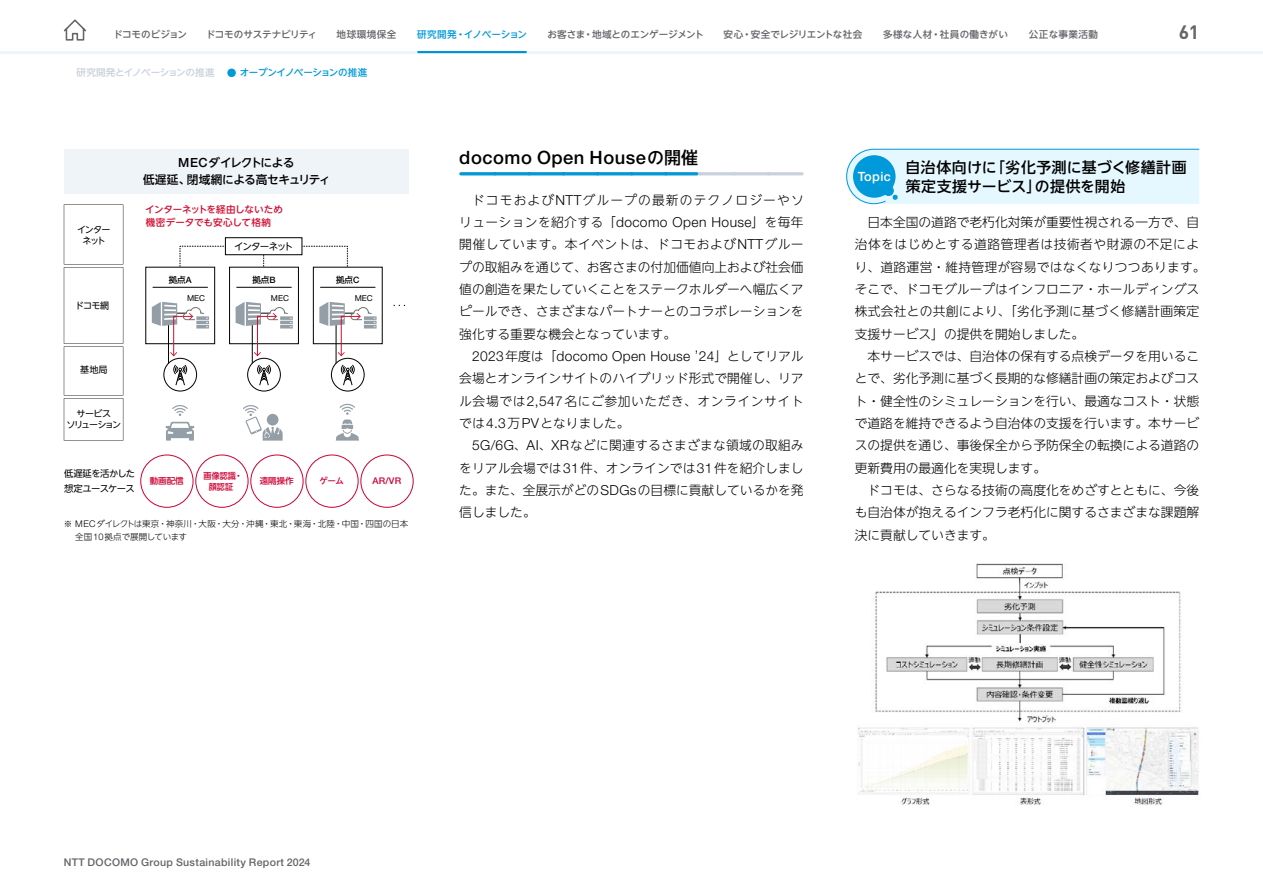
<style>
.page{position:relative;width:1263px;height:893px;background:#fff}
.page>*{position:absolute;margin:0;border:0;box-sizing:border-box;transform-origin:0 0}
.t1{font:700 19.2px "DIN";color:#646469}
.t2{font:500 18.3px "Helvetica Neue LT Pro";letter-spacing:.03em;color:#000}
.t3{font:500 14.85px/19.2px "UD Shin Go NT Pro";letter-spacing:.03em;color:#000}
.t4{font:300 13.8px "Helvetica Neue LT Pro";letter-spacing:.03em;color:#000}
.t5{font:300 12.75px/22.4px "UD Shin Go NT Pro";color:#000;text-align:justify}
.t6{font:300 12.75px/22.4px "UD Shin Go NT Pro";letter-spacing:.02em;color:#000}
.t7{font:500 12.75px "Helvetica Neue LT Pro";letter-spacing:.03em;color:#fff}
.t8{font:500 11.7px/17px "UD Shin Go NT Pro";letter-spacing:-.05em;color:#000;text-align:center}
.t9{font:500 10.65px "Helvetica Neue LT Pro";letter-spacing:.03em;color:#646469}
.t10{font:500 9.6px/13.8px "UD Shin Go NT Pro";letter-spacing:-.015em;color:#d00f31}
.t11{font:500 9.6px "UD Shin Go NT Pro";letter-spacing:-.035em;color:#0099d9}
.t12{font:500 9.6px "UD Shin Go NT Pro";letter-spacing:-.025em;color:#646469}
.t13{font:500 9.6px "UD Shin Go NT Pro";color:#646469}
.t14{font:500 9.6px "UD Shin Go NT Pro";letter-spacing:-.03em;color:#c8d1dc}
.t15{font:500 9.6px "UD Shin Go NT Pro";letter-spacing:.04em;color:#646469}
.t16{font:500 9.6px "UD Shin Go NT Pro";letter-spacing:-.02em;color:#646469}
.t17{font:500 9.6px "UD Shin Go NT Pro";letter-spacing:.05em;color:#646469}
.t18{font:9.6px "UD Shin Go NT Pro";letter-spacing:-.11em;color:#000}
.t19{font:9.3px/14.9px "UD Shin Go NT Pro";letter-spacing:-.06em;color:#000}
.t20{font:500 9.15px "Helvetica Neue LT Pro";color:#c03}
.t21{font:9px/11.7px "UD Shin Go NT Pro";letter-spacing:-.095em;color:#000;text-align:center}
.t22{font:9px/11.7px "UD Shin Go NT Pro";letter-spacing:-.14em;color:#000;text-align:center}
.t23{font:300 8.55px/12.8px "UD Shin Go NT Pro";letter-spacing:.01em;color:#000}
.t24{font:500 8.55px "UD Shin Go NT Pro";color:#c03}
.t25{font:500 8.55px "UD Shin Go NT Pro";color:#000}
.t26{font:500 8.55px/11.7px "UD Shin Go NT Pro";color:#c03;text-align:center;scale:.95 1}
.t27{font:8.25px "Helvetica Neue LT Pro";color:#000}
.s1{font-family:"Helvetica Neue LT Pro";font-size:12.6px}
.s2{font-family:"Helvetica Neue LT Pro";font-size:8.7px}
.s3{font-family:"Helvetica Neue LT Pro";font-size:9.15px}
.s4{font-family:"UD Shin Go NT Pro";font-size:16.95px}
.s5{font-family:"Helvetica Neue LT Pro";font-size:13.8px}
.s6{font-family:"UD Shin Go NT Pro";font-size:12.75px}
.s7{font-size:14.7px}
</style>
<div class="page">
<svg style="left:63px;top:19px;width:24px;height:22px"></svg>
<hr style="left:0;top:51px;width:1263px;height:2px;background:#eef4f8">
<hr style="left:417px;top:51px;width:110px;height:2px;background:#0099d9">
<div style="left:227px;top:69px;width:9px;height:8px;background:#0099d9;border-radius:50%"></div>
<svg style="left:461px;top:172px;width:341px;height:3px"></svg>
<svg style="left:846px;top:148px;width:354px;height:57px;background:#d1effb"></svg>
<img style="left:858px;top:563px;width:341px;height:242px">
<div style="left:64px;top:149px;width:344px;height:44px;background:#eef4f8"></div>
<div style="left:140px;top:455px;width:53px;height:53px;border:1px solid #c03;border-radius:50%"></div>
<div style="left:250px;top:455px;width:54px;height:53px;border:1px solid #c03;border-radius:50%"></div>
<div style="left:195px;top:455px;width:53px;height:53px;border:1px solid #c03;border-radius:50%"></div>
<div style="left:305px;top:455px;width:54px;height:53px;border:1px solid #c03;border-radius:50%"></div>
<div style="left:360px;top:455px;width:54px;height:53px;border:1px solid #c03;border-radius:50%"></div>
<svg style="left:180px;top:246px;width:168px;height:23px"></svg>
<svg style="left:64px;top:204px;width:59px;height:237px"></svg>
<svg style="left:165px;top:422px;width:29px;height:19px"></svg>
<svg style="left:172px;top:405px;width:16px;height:11px"></svg>
<svg style="left:336px;top:404px;width:23px;height:37px"></svg>
<svg style="left:243px;top:405px;width:40px;height:36px"></svg>
<div style="left:146px;top:267px;width:69px;height:77px;border:1px solid #000"></div>
<hr style="left:168px;top:323px;width:1px;height:54px;background:#040000">
<svg style="left:152px;top:302px;width:57px;height:54px"></svg>
<div style="left:164px;top:358px;width:33px;height:33px;background:#fff;border-radius:50%"></div>
<div style="left:164px;top:358px;width:33px;height:33px;border:1px solid #000;border-radius:50%"></div>
<svg style="left:173px;top:364px;width:15px;height:22px"></svg>
<div style="left:229px;top:267px;width:70px;height:77px;border:1px solid #000"></div>
<hr style="left:252px;top:323px;width:1px;height:54px;background:#040000">
<svg style="left:236px;top:302px;width:57px;height:54px"></svg>
<div style="left:248px;top:358px;width:32px;height:33px;background:#fff;border-radius:50%"></div>
<div style="left:247px;top:358px;width:34px;height:33px;border:1px solid #000;border-radius:50%"></div>
<svg style="left:257px;top:364px;width:14px;height:22px"></svg>
<div style="left:313px;top:267px;width:69px;height:77px;border:1px solid #000"></div>
<hr style="left:336px;top:323px;width:1px;height:54px;background:#040000">
<svg style="left:319px;top:302px;width:58px;height:54px"></svg>
<div style="left:331px;top:358px;width:33px;height:33px;background:#fff;border-radius:50%"></div>
<div style="left:331px;top:358px;width:33px;height:33px;border:1px solid #000;border-radius:50%"></div>
<svg style="left:340px;top:364px;width:15px;height:22px"></svg>
<div style="left:225px;top:238px;width:77px;height:17px;background:#fff"></div>
<div style="left:225px;top:237px;width:77px;height:18px;border:1px solid #000"></div>
<hr style="left:153px;top:287px;width:55px;height:1px;background:#000">
<hr style="left:236px;top:287px;width:56px;height:1px;background:#000">
<hr style="left:320px;top:287px;width:55px;height:1px;background:#000">
<p class="t12" style="left:113px;top:27px;width:75px">ドコモのビジョン</p>
<p class="t16" style="left:206px;top:27px;width:113px">ドコモのサステナビリティ</p>
<p class="t13" style="left:337px;top:27px;width:61px">地球環境保全</p>
<p class="t11" style="left:417px;top:27px;width:112px">研究開発・イノベーション</p>
<p class="t13" style="left:547px;top:27px;width:158px">お客さま・地域とのエンゲージメント</p>
<p class="t12" style="left:724px;top:27px;width:140px">安心・安全でレジリエントな社会</p>
<p class="t15" style="left:883px;top:27px;width:127px">多様な人材・社員の働きがい</p>
<p class="t17" style="left:1029px;top:27px;width:71px">公正な事業活動</p>
<h1 class="t1" style="left:1178px;top:19px;width:22px">61</h1>
<p class="t14" style="left:77px;top:65px;width:140px">研究開発とイノベーションの推進</p>
<p class="t11" style="left:240px;top:65px;width:129px">オープンイノベーションの推進</p>
<p class="t21" style="left:77px;top:223px;width:35px">インターネット</p>
<p class="t21" style="left:75px;top:299px;width:35px">ドコモ網</p>
<p class="t21" style="left:80px;top:364px;width:29px">基地局</p>
<p class="t22" style="left:66px;top:407px;width:56px">サービス<br>ソリューション</p>
<p class="t8" style="left:143px;top:154px;width:189px"><span class="s1">MEC</span>ダイレクトによる<br>低遅延、閉域網による高セキュリティ</p>
<p class="t10" style="left:145px;top:202px;width:139px">インターネットを経由しないため機密データでも安心して格納</p>
<p class="t25" style="left:169px;top:272px;width:24px">拠点<span class="s2">A</span></p>
<p class="t27" style="left:187px;top:293px;width:20px">MEC</p>
<p class="t18" style="left:234px;top:238px;width:61px">インターネット</p>
<p class="t25" style="left:252px;top:272px;width:25px">拠点<span class="s2">B</span></p>
<p class="t27" style="left:271px;top:293px;width:20px">MEC</p>
<p class="t25" style="left:336px;top:272px;width:25px">拠点<span class="s2">C</span></p>
<p class="t27" style="left:355px;top:293px;width:20px">MEC</p>
<p class="t19" style="left:64px;top:466px;width:73px">低遅延を活かした想定ユースケース</p>
<p class="t24" style="left:150px;top:474px;width:36px">動画配信</p>
<p class="t24" style="left:260px;top:474px;width:36px">遠隔操作</p>
<p class="t26" style="left:204px;top:469px;width:43px">画像認識・顔認証</p>
<p class="t24" style="left:319px;top:474px;width:26px">ゲーム</p>
<p class="t20" style="left:372px;top:476px;width:30px">AR/VR</p>
<p class="t23" style="left:75px;top:517px;width:334px;text-indent:-11px">※ <span class="s3">MEC</span>ダイレクトは東京・神奈川・大阪・大分・沖縄・東北・東海・北陸・中国・四国の日本全国<span class="s3">10</span>拠点で展開しています</p>
<h2 class="t2" style="left:459px;top:146px;width:241px">docomo Open House<span class="s4">の開催</span></h2>
<p class="t5" style="left:459px;top:188px;width:346px;text-indent:13px">ドコモおよび<span class="s5">NTT</span>グループの最新のテクノロジーやソリューションを紹介する「<span class="s5">docomo Open House</span>」を毎年開催しています。本イベントは、ドコモおよび<span class="s5">NTT</span>グループの取組みを通じて、お客さまの付加価値向上および社会価値の創造を果たしていくことをステークホルダーへ幅広くアピールでき、さまざまなパートナーとのコラボレーションを強化する重要な機会となっています。</p>
<p class="t4" style="left:472px;top:348px;width:333px">2023<span class="s6">年度は「</span>docomo Open House <span class="s7">’</span>24<span class="s6">」としてリアル</span></p>
<p class="t5" style="left:459px;top:367px;width:346px">会場とオンラインサイトのハイブリッド形式で開催し、リアル会場では<span class="s5">2,547</span>名にご参加いただき、オンラインサイトでは<span class="s5">4.3</span>万<span class="s5">PV</span>となりました。</p>
<p class="t5" style="left:459px;top:434px;width:346px;text-indent:13px"><span class="s5">5G/6G</span>、<span class="s5">AI</span>、<span class="s5">XR</span>などに関連するさまざまな領域の取組みをリアル会場では<span class="s5">31</span>件、オンラインでは<span class="s5">31</span>件を紹介しました。また、全展示がどの<span class="s5">SDGs</span>の目標に貢献しているかを発信しました。</p>
<p class="t3" style="left:906px;top:157px;width:282px">自治体向けに「劣化予測に基づく修繕計画策定支援サービス」の提供を開始</p>
<p class="t6" style="left:855px;top:211px;width:352px;text-indent:13px">日本全国の道路で老朽化対策が重要性視される一方で、自治体をはじめとする道路管理者は技術者や財源の不足により、道路運営・維持管理が容易ではなくなりつつあります。そこで、ドコモグループはインフロニア・ホールディングス株式会社との共創により、「劣化予測に基づく修繕計画策定支援サービス」の提供を開始しました。</p>
<p class="t5" style="left:855px;top:344px;width:346px;text-indent:13px">本サービスでは、自治体の保有する点検データを用いることで、劣化予測に基づく長期的な修繕計画の策定およびコスト・健全性のシミュレーションを行い、最適なコスト・状態で道路を維持できるよう自治体の支援を行います。本サービスの提供を通じ、事後保全から予防保全の転換による道路の更新費用の最適化を実現します。</p>
<p class="t5" style="left:855px;top:478px;width:346px;text-indent:13px">ドコモは、さらなる技術の高度化をめざすとともに、今後も自治体が抱えるインフラ老朽化に関するさまざまな課題解決に貢献していきます。</p>
<p class="t7" style="left:858px;top:169px;width:35px">Topic</p>
<p class="t9" style="left:64px;top:856px;width:248px">NTT DOCOMO Group Sustainability Report 2024</p>
</div>
